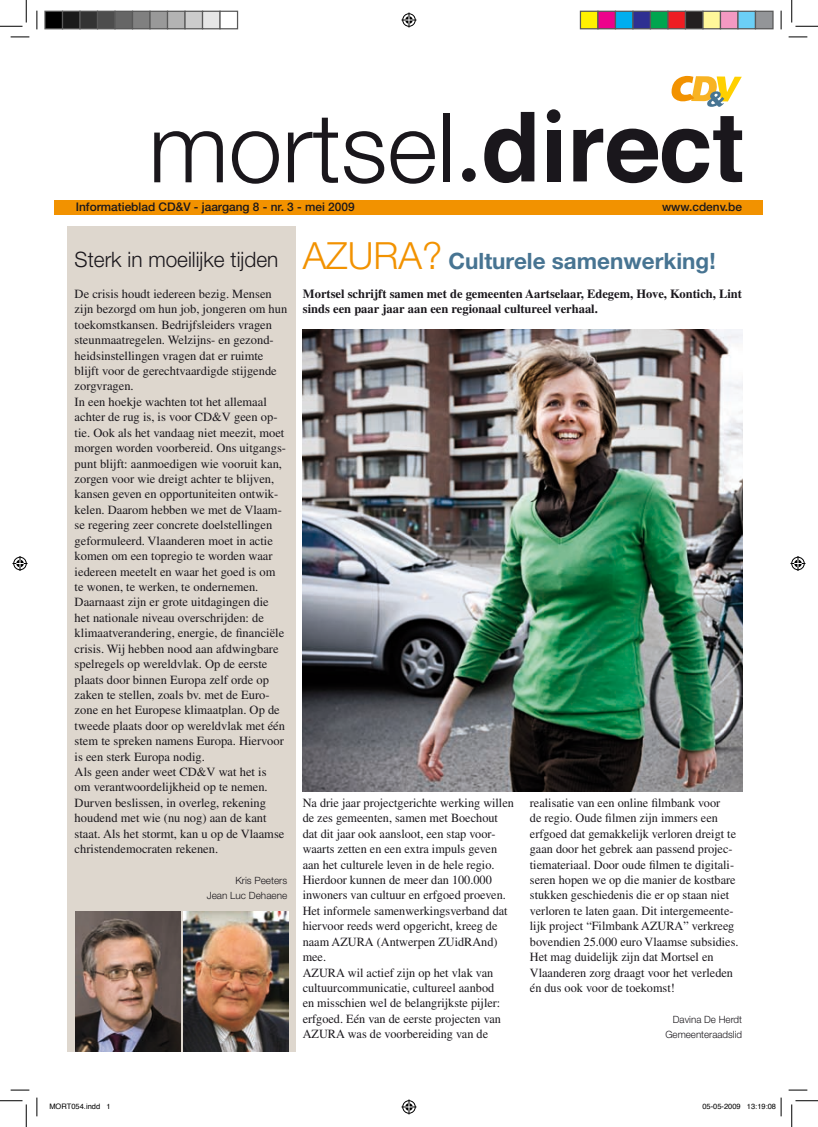
<style>
.page{position:relative;width:818px;height:1127px;background:#fff}
.page>*{position:absolute;margin:0;border:0;box-sizing:border-box;transform-origin:0 0}
.t1{font:300 96.25px "Helvetica Neue LT Std";color:#1a171c}
.t2{font:700 22.5px "Helvetica Neue LT Std";color:#477492}
.t3{font:300 21.25px "Helvetica Neue LT Std";color:#1a171c}
.t4{font:12.5px/15.4px "Times LT Std";color:#1a171c}
.t5{font:700 12.5px/15.4px "Times LT Std";color:#1a171c}
.t6{font:500 11.88px "Helvetica Neue LT Std";color:#1a171c}
.t7{font:300 10px/15.4px "Helvetica Neue LT Std";color:#1a171c;text-align:right}
.t8{font:7.5px "Helvetica";color:#000}
.s1{font-weight:300;font-size:37.5px;color:#f29200}
</style>
<div class="page">
<div style="left:55px;top:200px;width:708px;height:14px;background:#f29200"></div>
<svg style="left:484px;top:112px;width:50px;height:71px"></svg>
<div style="left:547px;top:130px;width:14px;height:51px;background:#1a171c"></div>
<svg style="left:573px;top:116px;width:169px;height:67px"></svg>
<div style="left:462px;top:168px;width:14px;height:14px;background:#1a171c;border-radius:50%"></div>
<div style="left:547px;top:109px;width:13px;height:14px;background:#1a171c;border-radius:50%"></div>
<svg style="left:671px;top:76px;width:71px;height:31px"></svg>
<div style="left:68px;top:226px;width:228px;height:824px;background:#ded7ce"></div>
<img style="left:184px;top:911px;width:104px;height:139px">
<img style="left:76px;top:911px;width:104px;height:139px">
<img style="left:303px;top:329px;width:439px;height:462px">
<svg style="left:11px;top:36px;width:18px;height:2px"></svg>
<svg style="left:788px;top:36px;width:19px;height:2px"></svg>
<svg style="left:11px;top:1089px;width:18px;height:1px"></svg>
<svg style="left:788px;top:1089px;width:19px;height:1px"></svg>
<svg style="left:36px;top:11px;width:2px;height:18px"></svg>
<svg style="left:36px;top:1097px;width:2px;height:18px"></svg>
<svg style="left:780px;top:11px;width:2px;height:18px"></svg>
<svg style="left:0;top:0;width:27px;height:27px"></svg>
<svg style="left:0;top:1100px;width:27px;height:26px"></svg>
<svg style="left:791px;top:0;width:27px;height:27px"></svg>
<svg style="left:791px;top:1100px;width:27px;height:26px"></svg>
<svg style="left:401px;top:13px;width:15px;height:15px"></svg>
<svg style="left:401px;top:1099px;width:15px;height:15px"></svg>
<svg style="left:13px;top:556px;width:15px;height:15px"></svg>
<svg style="left:790px;top:556px;width:15px;height:15px"></svg>
<div style="left:45px;top:11px;width:18px;height:18px;background:#000"></div>
<div style="left:44px;top:11px;width:19px;height:18px;border:1px solid #595959"></div>
<div style="left:63px;top:11px;width:17px;height:18px;background:#1a1a1a"></div>
<div style="left:62px;top:11px;width:19px;height:18px;border:1px solid #595959"></div>
<div style="left:80px;top:11px;width:18px;height:18px;background:#333"></div>
<div style="left:79px;top:11px;width:19px;height:18px;border:1px solid #595959"></div>
<div style="left:98px;top:11px;width:17px;height:18px;background:#4d4d4d"></div>
<div style="left:97px;top:11px;width:19px;height:18px;border:1px solid #595959"></div>
<div style="left:115px;top:11px;width:18px;height:18px;background:#666"></div>
<div style="left:114px;top:11px;width:19px;height:18px;border:1px solid #595959"></div>
<div style="left:133px;top:11px;width:17px;height:18px;background:#808080"></div>
<div style="left:132px;top:11px;width:19px;height:18px;border:1px solid #595959"></div>
<div style="left:150px;top:11px;width:18px;height:18px;background:#999"></div>
<div style="left:149px;top:11px;width:19px;height:18px;border:1px solid #595959"></div>
<div style="left:168px;top:11px;width:17px;height:18px;background:#b3b3b3"></div>
<div style="left:167px;top:11px;width:19px;height:18px;border:1px solid #595959"></div>
<div style="left:185px;top:11px;width:18px;height:18px;background:#ccc"></div>
<div style="left:184px;top:11px;width:19px;height:18px;border:1px solid #595959"></div>
<div style="left:203px;top:11px;width:17px;height:18px;background:#e6e6e6"></div>
<div style="left:202px;top:11px;width:19px;height:18px;border:1px solid #595959"></div>
<div style="left:219px;top:11px;width:19px;height:18px;border:1px solid #595959"></div>
<div style="left:580px;top:11px;width:18px;height:18px;background:#fff101"></div>
<div style="left:580px;top:11px;width:18px;height:18px;border:1px solid #595959"></div>
<div style="left:598px;top:11px;width:17px;height:18px;background:#ed028c"></div>
<div style="left:597px;top:11px;width:19px;height:18px;border:1px solid #595959"></div>
<div style="left:615px;top:11px;width:18px;height:18px;background:#00aeef"></div>
<div style="left:615px;top:11px;width:18px;height:18px;border:1px solid #595959"></div>
<div style="left:633px;top:11px;width:17px;height:18px;background:#2e3092"></div>
<div style="left:632px;top:11px;width:19px;height:18px;border:1px solid #595959"></div>
<div style="left:650px;top:11px;width:18px;height:18px;background:#00a54f"></div>
<div style="left:650px;top:11px;width:18px;height:18px;border:1px solid #595959"></div>
<div style="left:668px;top:11px;width:17px;height:18px;background:#ee1d23"></div>
<div style="left:667px;top:11px;width:19px;height:18px;border:1px solid #595959"></div>
<div style="left:685px;top:11px;width:18px;height:18px;background:#231f20"></div>
<div style="left:685px;top:11px;width:18px;height:18px;border:1px solid #595959"></div>
<div style="left:703px;top:11px;width:17px;height:18px;background:#fff79a"></div>
<div style="left:702px;top:11px;width:19px;height:18px;border:1px solid #595959"></div>
<div style="left:720px;top:11px;width:18px;height:18px;background:#f499c2"></div>
<div style="left:720px;top:11px;width:18px;height:18px;border:1px solid #595959"></div>
<div style="left:738px;top:11px;width:17px;height:18px;background:#6bcff6"></div>
<div style="left:737px;top:11px;width:19px;height:18px;border:1px solid #595959"></div>
<div style="left:755px;top:11px;width:18px;height:18px;background:#939598"></div>
<div style="left:755px;top:11px;width:18px;height:18px;border:1px solid #595959"></div>
<svg style="left:780px;top:1097px;width:2px;height:18px"></svg>
<h1 class="t1" style="left:148px;top:89px;width:308px">mortsel</h1>
<p class="t6" style="left:76px;top:199px;width:280px">Informatieblad CD&amp;V - jaargang 8 - nr. 3 - mei 2009</p>
<p class="t6" style="left:662px;top:199px;width:82px">www.cdenv.be</p>
<h3 class="t3" style="left:75px;top:246px;width:205px">Sterk in moeilijke tijden</h3>
<p class="t4" style="left:75px;top:286px;width:214px">De crisis houdt iedereen bezig. Mensen zijn bezorgd om hun job, jongeren om hun toekomstkansen. Bedrijfsleiders vragen steunmaatregelen. Welzijns- en gezond&shy;heidsinstellingen vragen dat er ruimte blijft voor de gerechtvaardigde stijgende zorgvragen.<br>In een hoekje wachten tot het allemaal achter de rug is, is voor CD&amp;V geen op&shy;tie. Ook als het vandaag niet meezit, moet morgen worden voorbereid. Ons uitgangs&shy;punt blijft: aanmoedigen wie vooruit kan, zorgen voor wie dreigt achter te blijven, kansen geven en opportuniteiten ontwik&shy;kelen. Daarom hebben we met de Vlaam&shy;se regering zeer concrete doelstellingen geformuleerd. Vlaanderen moet in actie komen om een topregio te worden waar iedereen meetelt en waar het goed is om te wonen, te werken, te ondernemen.<br>Daarnaast zijn er grote uitdagingen die<br>het nationale niveau overschrijden: de klimaatverandering, energie, de financiële crisis. Wij hebben nood aan afdwingbare spelregels op wereldvlak. Op de eerste plaats door binnen Europa zelf orde op zaken te stellen, zoals bv. met de Euro&shy;zone en het Europese klimaatplan. Op de tweede plaats door op wereldvlak met één stem te spreken namens Europa. Hiervoor is een sterk Europa nodig.<br>Als geen ander weet CD&amp;V wat het is<br>om verantwoordelijkheid op te nemen.<br>Durven beslissen, in overleg, rekening houdend met wie (nu nog) aan de kant staat. Als het stormt, kan u op de Vlaamse christendemocraten rekenen.</p>
<p class="t7" style="left:207px;top:872px;width:82px">Kris Peeters<br>Jean Luc Dehaene</p>
<h2 class="t2" style="left:303px;top:247px;width:414px"><span class="s1">AZURA?</span> Culturele samenwerking!</h2>
<p class="t5" style="left:303px;top:285px;width:441px">Mortsel schrijft samen met de gemeenten Aartselaar, Edegem, Hove, Kontich, Lint sinds een paar jaar aan een regionaal cultureel verhaal.</p>
<p class="t4" style="left:303px;top:794px;width:213px">Na drie jaar projectgerichte werking willen de zes gemeenten, samen met Boechout dat dit jaar ook aansloot, een stap voor&shy;waarts zetten en een extra impuls geven aan het culturele leven in de hele regio.<br>Hierdoor kunnen de meer dan 100.000 inwoners van cultuur en erfgoed proeven.<br>Het informele samenwerkingsverband dat hiervoor reeds werd opgericht, kreeg de naam AZURA (Antwerpen ZUidRAnd) mee.<br>AZURA wil actief zijn op het vlak van cultuurcommunicatie, cultureel aanbod<br>en misschien wel de belangrijkste pijler: erfgoed. Eén van de eerste projecten van AZURA was de voorbereiding van de</p>
<p class="t4" style="left:530px;top:794px;width:210px">realisatie van een online filmbank voor<br>de regio. Oude filmen zijn immers een erfgoed dat gemakkelijk verloren dreigt te gaan door het gebrek aan passend projec&shy;tiemateriaal. Door oude filmen te digitali&shy;seren hopen we op die manier de kostbare stukken geschiedenis die er op staan niet verloren te laten gaan. Dit intergemeente&shy;lijk project “Filmbank AZURA” verkreeg bovendien 25.000 euro Vlaamse subsidies.<br>Het mag duidelijk zijn dat Mortsel en Vlaanderen zorg draagt voor het verleden én dus ook voor de toekomst!</p>
<p class="t7" style="left:665px;top:1011px;width:78px">Davina De Herdt<br>Gemeenteraadslid</p>
<p class="t8" style="left:49px;top:1099px;width:63px">MORT054.indd 1</p>
<p class="t8" style="left:702px;top:1099px;width:75px">05-05-2009 13:19:08</p>
</div>
